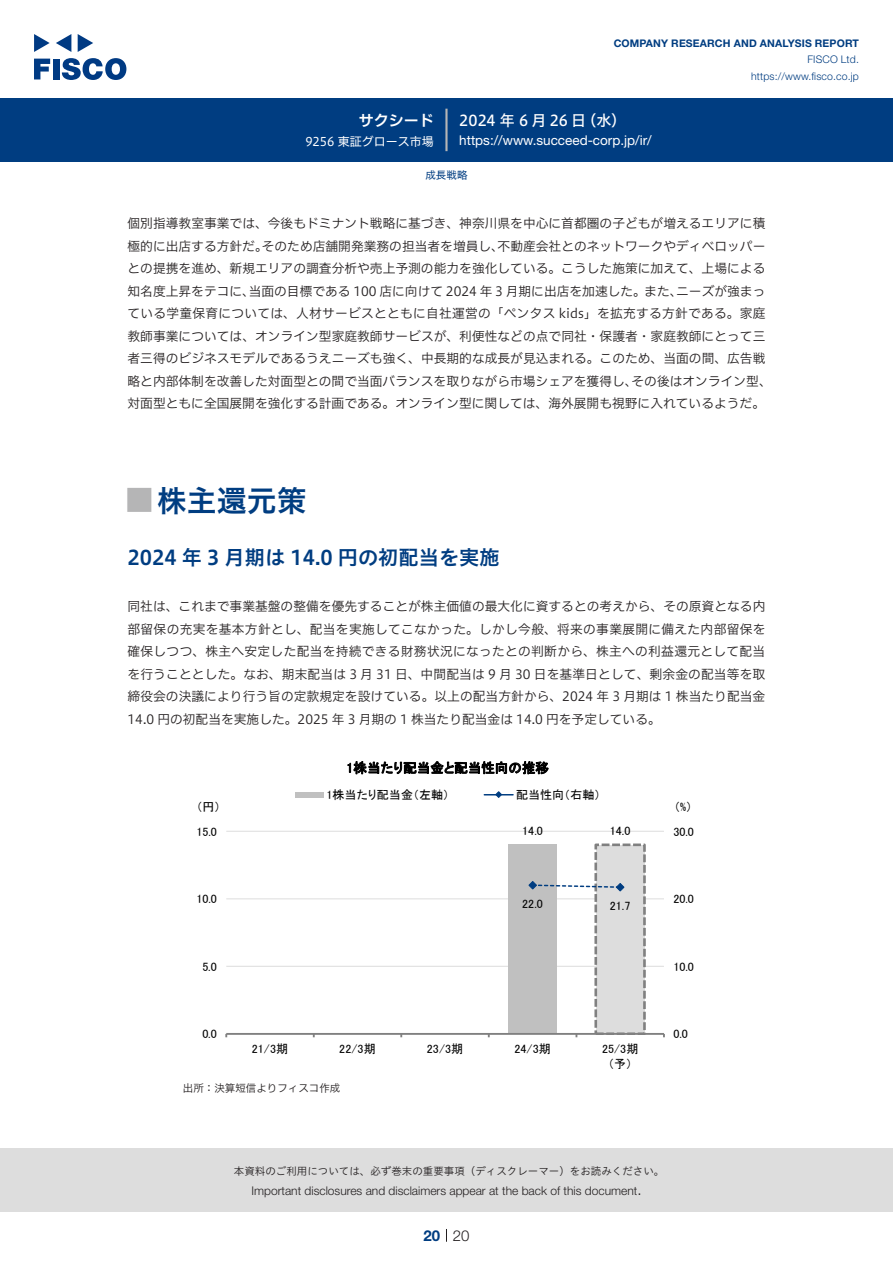
<style>
.page{position:relative;width:893px;height:1263px;background:#fff}
.page>*{position:absolute;margin:0;border:0;box-sizing:border-box;transform-origin:0 0}
.t1{font:30px "Hiragino UD Sans Std N W6";color:#003d81}
.t2{font:24px "Hiragino UD Sans Std N W6";color:#b5b5b6}
.中タイトル{font:20.25px "Hiragino UD Sans Std W6";color:#003d81}
.t3{font:15px "Hiragino UD Sans F Std N W5";letter-spacing:.005em;color:#fff}
.t4{font:15px "Hiragino UD Sans F Std N W6";color:#fff}
.t5{font:300 15px "Helvetica Neue LT Std";color:#231f20}
.t6{font:700 15px "Helvetica Neue LT Std";color:#003d81}
.t7{font:13.5px "Helvetica Neue LT Std";color:#fff}
.t8{font:13.5px "MS P Gothic";color:#000}
.本文{font:12.75px/22.5px "Hiragino UD Sans F Std N W3";color:#231f20;text-align:right}
.本文-2{font:12.75px "Hiragino UD Sans F Std N W3";letter-spacing:.02em;color:#231f20}
.t9{font:12.15px "MS P Gothic";color:#000}
.t10{font:12px "MS P Gothic";letter-spacing:.005em;color:#000}
.t11{font:300 12px "Helvetica Neue LT Std";color:#231f20}
.t12{font:12px "Hiragino UD Sans F Std N W4";color:#fff}
.t13{font:10.5px "Hiragino UD Sans Std W3";color:#231f20}
.t14{font:700 10.5px "Helvetica Neue LT Std";letter-spacing:.015em;color:#003d81}
.t15{font:300 10.5px/16.5px "Helvetica Neue LT Std";letter-spacing:.015em;color:#003d81;text-align:right}
.表組み基本スタイル{font:10.5px "Hiragino UD Sans F Std N W3";color:#231f20}
.ヘッダー{font:10.5px "Hiragino UD Sans F Std N W4";color:#003d81}
</style>
<div class="page">
<div style="left:0;top:1148px;width:893px;height:64px;background:#ddd"></div>
<svg style="left:34px;top:59px;width:16px;height:20px"></svg>
<div style="left:53px;top:59px;width:6px;height:20px;background:#003a83"></div>
<svg style="left:62px;top:58px;width:64px;height:22px"></svg>
<svg style="left:34px;top:34px;width:16px;height:18px"></svg>
<svg style="left:78px;top:34px;width:15px;height:18px"></svg>
<svg style="left:56px;top:34px;width:15px;height:18px"></svg>
<div style="left:0;top:98px;width:893px;height:64px;background:#003d81"></div>
<hr style="left:445px;top:109px;width:3px;height:42px;background:#b5b5b6">
<svg style="left:446px;top:1229px;width:1px;height:13px"></svg>
<hr style="left:226px;top:966px;width:438px;height:1px;background:#ddd">
<hr style="left:226px;top:898px;width:438px;height:1px;background:#ddd">
<hr style="left:226px;top:831px;width:438px;height:1px;background:#ddd">
<div style="left:596px;top:845px;width:48px;height:189px;background:#ddd"></div>
<div style="left:594px;top:843px;width:52px;height:192px;border:3px dashed #808080"></div>
<div style="left:508px;top:845px;width:49px;height:189px;background:#c0c0c0"></div>
<hr style="left:226px;top:1033px;width:438px;height:2px;background:#808080">
<svg style="left:528px;top:880px;width:97px;height:12px"></svg>
<div style="left:295px;top:792px;width:28px;height:5px;background:#c0c0c0"></div>
<svg style="left:484px;top:791px;width:29px;height:7px"></svg>
<p class="t4" style="left:359px;top:109px;width:77px">サクシード</p>
<p class="t12" style="left:305px;top:132px;width:130px">9256 東証グロース市場</p>
<p class="t14" style="left:614px;top:37px;width:247px">COMPANY RESEARCH AND ANALYSIS REPORT</p>
<p class="t15" style="left:751px;top:51px;width:109px">FISCO Ltd. https://www.fisco.co j p.</p>
<p class="t3" style="left:581px;top:109px;width:46px">（水(</p>
<p class="t3" style="left:459px;top:109px;width:129px">2024 年 6 月26 日</p>
<p class="t7" style="left:459px;top:132px;width:194px">https://www.succeed-corp j p. /i r/</p>
<p class="ヘッダー" style="left:425px;top:167px;width:43px">成長戦略</p>
<p class="本文" style="left:128px;top:211px;width:639px">個別指導教室事業では、今後もドミナント戦略に基づき、神奈川県を中心に首都圏の子どもが増えるエリアに積不動産会社とのネットワークやディベロッパー</p>
<p class="本文" style="left:128px;top:234px;width:142px">極的に出店する方針だ。</p>
<p class="本文" style="left:128px;top:256px;width:639px">との提携を進め、新規エリアの調査分析や売上予測の能力を強化している。こうした施策に加えて、上場による</p>
<p class="本文" style="left:676px;top:279px;width:91px">ニーズが強まっ</p>
<p class="本文" style="left:262px;top:234px;width:244px">そのため店舗開発業務の担当者を増員し、</p>
<p class="本文" style="left:128px;top:279px;width:129px">知名度上昇をテコに、</p>
<p class="本文-2" style="left:128px;top:304px;width:639px">ている学童保育については、人材サービスとともに自社運営の「ペンタス kids」を拡充する方針である。家庭</p>
<p class="本文" style="left:128px;top:324px;width:639px">教師事業については、オンライン型家庭教師サービスが、利便性などの点で同社・保護者・家庭教師にとって三</p>
<p class="本文" style="left:128px;top:346px;width:639px">者三得のビジネスモデルであるうえニーズも強く、中長期的な成長が見込まれる。このため、当面の間、広告戦</p>
<p class="本文" style="left:631px;top:369px;width:142px">その後はオンライン型、</p>
<p class="本文" style="left:249px;top:279px;width:435px">当面の目標である 100 店に向けて 2024 年 3 月期に出店を加速した。また、</p>
<p class="本文" style="left:128px;top:369px;width:639px;text-align:left">略と内部体制を改善した対面型との間で当面バランスを取りながら市場シェアを獲得し、<br>対面型ともに全国展開を強化する計画である。オンライン型に関しては、海外展開も視野に入れているようだ。</p>
<p class="t1" style="left:157px;top:477px;width:151px">株主還元策</p>
<p class="t2" style="left:128px;top:482px;width:25px">█</p>
<p class="中タイトル" style="left:128px;top:542px;width:374px">2024 年 3 月期は 14.0 円の初配当を実施</p>
<p class="本文" style="left:128px;top:594px;width:639px;text-align:justify">同社は、これまで事業基盤の整備を優先することが株主価値の最大化に資するとの考えから、その原資となる内部留保の充実を基本方針とし、配当を実施してこなかった。しかし今般、将来の事業展開に備えた内部留保を確保しつつ、株主へ安定した配当を持続できる財務状況になったとの判断から、株主への利益還元として配当を行うこととした。なお、期末配当は 3 月 31 日、中間配当は 9 月 30 日を基準日として、剰余金の配当等を取締役会の決議により行う旨の定款規定を設けている。以上の配当方針から、2024 年 3 月期は 1 株当たり配当金14.0 円の初配当を実施した。2025 年 3 月期の 1 株当たり配当金は 14.0 円を予定している。</p>
<p class="t10" style="left:196px;top:801px;width:26px">円（ (</p>
<p class="t10" style="left:196px;top:825px;width:22px">15.0</p>
<p class="t10" style="left:196px;top:893px;width:22px">10.0</p>
<p class="t9" style="left:202px;top:960px;width:16px">5.0</p>
<p class="t9" style="left:202px;top:1028px;width:16px">0.0</p>
<p class="t10" style="left:252px;top:1042px;width:38px">21/3期</p>
<p class="t8" style="left:346px;top:761px;width:204px">1株当たり配当金と配当性向の推移</p>
<p class="t10" style="left:516px;top:789px;width:86px">配当性向（右軸(</p>
<p class="t10" style="left:326px;top:789px;width:124px">1株当たり配当金（左軸）</p>
<p class="t10" style="left:522px;top:824px;width:22px">14.0</p>
<p class="t10" style="left:610px;top:824px;width:22px">14.0</p>
<p class="t10" style="left:522px;top:897px;width:22px">22.0</p>
<p class="t10" style="left:610px;top:899px;width:22px">21.7</p>
<p class="t10" style="left:339px;top:1042px;width:38px">22/3期</p>
<p class="t10" style="left:427px;top:1042px;width:38px">23/3期</p>
<p class="t10" style="left:514px;top:1042px;width:38px">24/3期</p>
<p class="t10" style="left:602px;top:1042px;width:38px">25/3期</p>
<p class="t9" style="left:608px;top:1058px;width:26px">予（ (</p>
<p class="表組み基本スタイル" style="left:183px;top:1080px;width:159px">出所：決算短信よりフィスコ作成</p>
<p class="t10" style="left:674px;top:801px;width:20px">(%)</p>
<p class="t10" style="left:673px;top:825px;width:22px">30.0</p>
<p class="t10" style="left:673px;top:893px;width:22px">20.0</p>
<p class="t9" style="left:673px;top:960px;width:22px">10.0</p>
<p class="t9" style="left:673px;top:1028px;width:16px">0.0</p>
<p class="t13" style="left:234px;top:1163px;width:432px">本資料のご利用については、必ず巻末の重要事項（ディスクレーマー）をお読みください。</p>
<p class="t5" style="left:637px;top:1180px;width:6px">.</p>
<p class="t11" style="left:251px;top:1183px;width:387px">Important disclosures and disclaimers appear at the back of this document</p>
<p class="t6" style="left:423px;top:1226px;width:18px">20</p>
<p class="t5" style="left:453px;top:1226px;width:18px">20</p>
</div>
